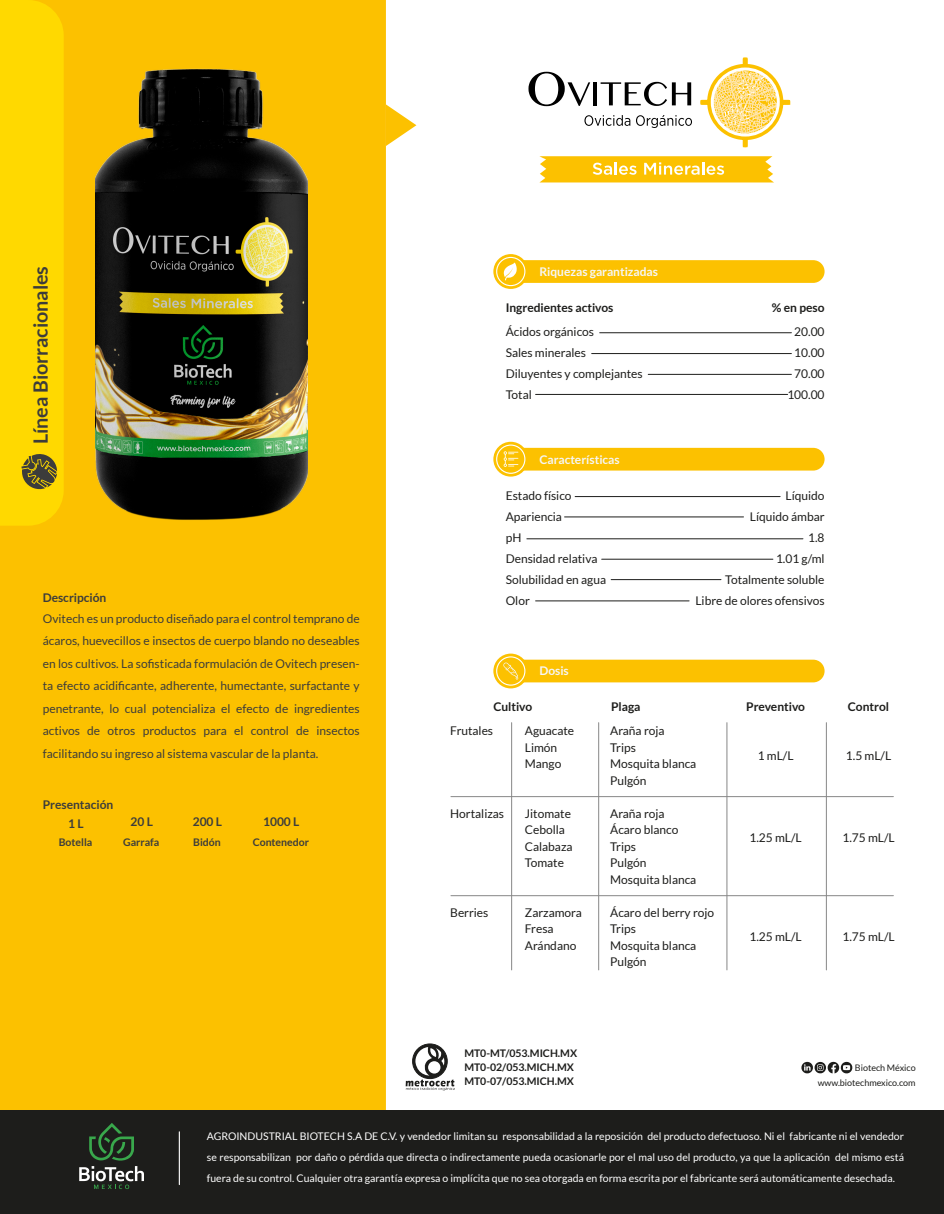
<style>
.page{position:relative;width:944px;height:1214px;background:#fff}
.page>*{position:absolute;margin:0;border:0;box-sizing:border-box;transform-origin:0 0}
.t1{font:700 19.8px "Lato";color:#3c3c3b}
.t2{font:12px/16.5px "Lato";color:#1d1d1b}
.t3{font:12px/22.5px "Lato";color:#3c3c3b;text-align:justify}
.t4{font:700 12px "Lato";color:#1d1d1b}
.t5{font:700 12px "Lato";color:#f6f6f6}
.t6{font:700 12px "Lato";color:#3c3c3b}
.t7{font:10.5px/21px "Lato";color:#fff;text-align:justify}
.t8{font:700 10.5px/14.1px "Lato";color:#1d1d1b}
.t9{font:700 10.5px "Lato";color:#3c3c3b}
.t10{font:9px/15.3px "Lato";color:#1d1d1b;text-align:right}
</style>
<div class="page">
<div style="left:0;top:0;width:386px;height:1110px;background:#fcc100"></div>
<div style="left:0;top:1110px;width:944px;height:104px;background:#1d1d1b"></div>
<svg style="left:493px;top:254px;width:35px;height:35px"></svg>
<div style="left:496px;top:257px;width:29px;height:29px;border:1px solid #fff;border-radius:50%"></div>
<svg style="left:493px;top:442px;width:35px;height:34px"></svg>
<div style="left:496px;top:444px;width:29px;height:30px;border:1px solid #fff;border-radius:50%"></div>
<svg style="left:493px;top:653px;width:35px;height:35px"></svg>
<div style="left:496px;top:656px;width:29px;height:29px;border:1px solid #fff;border-radius:50%"></div>
<svg style="left:79px;top:1166px;width:65px;height:23px"></svg>
<svg style="left:89px;top:1123px;width:45px;height:37px"></svg>
<hr style="left:179px;top:1131px;width:1px;height:53px;background:#fff">
<hr style="left:599px;top:332px;width:192px;height:1px;background:#1d1d1b">
<hr style="left:591px;top:353px;width:200px;height:1px;background:#1d1d1b">
<hr style="left:648px;top:374px;width:143px;height:1px;background:#1d1d1b">
<hr style="left:535px;top:394px;width:252px;height:1px;background:#1d1d1b">
<hr style="left:575px;top:496px;width:205px;height:1px;background:#1d1d1b">
<hr style="left:451px;top:796px;width:442px;height:1px;background:#878787">
<hr style="left:726px;top:722px;width:1px;height:248px;background:#878787">
<hr style="left:598px;top:722px;width:1px;height:248px;background:#878787">
<hr style="left:511px;top:722px;width:1px;height:248px;background:#878787">
<hr style="left:826px;top:722px;width:1px;height:248px;background:#878787">
<hr style="left:451px;top:895px;width:442px;height:1px;background:#878787">
<hr style="left:564px;top:516px;width:179px;height:1px;background:#1d1d1b">
<hr style="left:527px;top:538px;width:276px;height:1px;background:#1d1d1b">
<hr style="left:601px;top:559px;width:172px;height:1px;background:#1d1d1b">
<hr style="left:611px;top:579px;width:110px;height:1px;background:#1d1d1b">
<hr style="left:535px;top:600px;width:154px;height:1px;background:#1d1d1b">
<div style="left:412px;top:1044px;width:35px;height:34px;background:#1d1d1b;border-radius:50%"></div>
<div style="left:412px;top:1044px;width:35px;height:34px;border:1px solid #1d1d1b;border-radius:50%"></div>
<svg style="left:405px;top:1047px;width:49px;height:43px"></svg>
<svg style="left:801px;top:1061px;width:51px;height:12px"></svg>
<svg style="left:503px;top:260px;width:321px;height:23px;background:#fcc309"></svg>
<div style="left:503px;top:448px;width:321px;height:22px;background:#fcc100"></div>
<div style="left:503px;top:659px;width:321px;height:23px;background:#fcc100"></div>
<svg style="left:386px;top:104px;width:30px;height:42px"></svg>
<img style="left:95px;top:57px;width:212px;height:472px">
<svg style="left:528px;top:72px;width:62px;height:34px"></svg>
<hr style="left:593px;top:82px;width:4px;height:23px;background:#000">
<svg style="left:600px;top:82px;width:91px;height:24px"></svg>
<svg style="left:584px;top:115px;width:46px;height:11px"></svg>
<svg style="left:636px;top:115px;width:56px;height:13px"></svg>
<svg style="left:700px;top:57px;width:91px;height:91px"></svg>
<svg style="left:539px;top:156px;width:235px;height:26px;background:#fcc924"></svg>
<div style="left:0;top:0;width:64px;height:525px;background:#ffd900"></div>
<h1 class="t1" style="left:29px;top:444px;width:180px;rotate:-90deg">Línea Biorracionales</h1>
<p class="t6" style="left:43px;top:590px;width:65px">Descripción</p>
<p class="t3" style="left:43px;top:607px;width:318px">Ovitech es un producto diseñado para el control temprano de ácaros, huevecillos e insectos de cuerpo blando no deseables en los cultivos. La sofisticada formulación de Ovitech presen&shy;ta efecto acidificante, adherente, humectante, surfactante y penetrante, lo cual potencializa el efecto de ingredientes activos de otros productos para el control de insectos facilitando su ingreso al sistema vascular de la planta.</p>
<p class="t6" style="left:43px;top:798px;width:72px">Presentación</p>
<p class="t6" style="left:68px;top:817px;width:17px">1 L</p>
<p class="t6" style="left:130px;top:815px;width:24px">20 L</p>
<p class="t6" style="left:193px;top:815px;width:31px">200 L</p>
<p class="t6" style="left:263px;top:815px;width:38px">1000 L</p>
<p class="t9" style="left:59px;top:835px;width:35px">Botella</p>
<p class="t9" style="left:123px;top:835px;width:38px">Garrafa</p>
<p class="t9" style="left:193px;top:835px;width:29px">Bidón</p>
<p class="t9" style="left:253px;top:835px;width:58px">Contenedor</p>
<p class="t5" style="left:539px;top:265px;width:120px">Riquezas garantizadas</p>
<p class="t4" style="left:506px;top:300px;width:109px">Ingredientes activos</p>
<p class="t4" style="left:772px;top:300px;width:54px">% en peso</p>
<p class="t2" style="left:506px;top:321px;width:138px;line-height:21px">Ácidos orgánicos<br>Sales minerales<br>Diluyentes y complejantes<br>Total</p>
<p class="t2" style="left:787px;top:321px;width:39px;line-height:21px;text-align:center">20.00<br>10.00<br>70.00<br>100.00</p>
<p class="t5" style="left:539px;top:452px;width:82px">Características</p>
<p class="t2" style="left:506px;top:485px;width:102px;line-height:21px">Estado físico<br>Apariencia<br>pH<br>Densidad relativa<br>Solubilidad en agua<br>Olor</p>
<p class="t5" style="left:539px;top:664px;width:31px">Dosis</p>
<p class="t2" style="left:695px;top:485px;width:131px;line-height:21px;text-align:right">Líquido<br>Líquido ámbar<br>1.8<br>1.01 g/ml<br>Totalmente soluble<br>Libre de olores ofensivos</p>
<p class="t4" style="left:493px;top:699px;width:40px">Cultivo</p>
<p class="t4" style="left:746px;top:699px;width:60px">Preventivo</p>
<p class="t4" style="left:847px;top:699px;width:43px">Control</p>
<p class="t4" style="left:611px;top:699px;width:31px">Plaga</p>
<p class="t2" style="left:450px;top:722px;width:44px">Frutales</p>
<p class="t2" style="left:450px;top:805px;width:55px">Hortalizas</p>
<p class="t2" style="left:450px;top:904px;width:40px">Berries</p>
<p class="t2" style="left:525px;top:722px;width:51px">Aguacate<br>Limón<br>Mango</p>
<p class="t2" style="left:525px;top:805px;width:49px">Jitomate<br>Cebolla<br>Calabaza<br>Tomate</p>
<p class="t2" style="left:525px;top:904px;width:59px">Zarzamora<br>Fresa<br>Arándano</p>
<p class="t2" style="left:610px;top:722px;width:88px">Araña roja<br>Trips<br>Mosquita blanca<br>Pulgón</p>
<p class="t2" style="left:610px;top:805px;width:88px">Araña roja<br>Ácaro blanco<br>Trips<br>Pulgón<br>Mosquita blanca</p>
<p class="t2" style="left:610px;top:904px;width:105px">Ácaro del berry rojo<br>Trips<br>Mosquita blanca<br>Pulgón</p>
<p class="t8" style="left:464px;top:1046px;width:114px">MT0-MT/053.MICH.MX<br>MT0-02/053.MICH.MX<br>MT0-07/053.MICH.MX</p>
<p class="t2" style="left:757px;top:747px;width:37px">1 mL/L</p>
<p class="t2" style="left:845px;top:747px;width:47px">1.5 mL/L</p>
<p class="t2" style="left:749px;top:829px;width:54px">1.25 mL/L</p>
<p class="t2" style="left:842px;top:829px;width:54px">1.75 mL/L</p>
<p class="t2" style="left:749px;top:928px;width:54px">1.25 mL/L</p>
<p class="t2" style="left:842px;top:928px;width:54px">1.75 mL/L</p>
<p class="t10" style="left:817px;top:1060px;width:99px">Biotech México www.biotechmexico.com</p>
<p class="t7" style="left:207px;top:1125px;width:698px">AGROINDUSTRIAL BIOTECH S.A DE C.V. y vendedor limitan su responsabilidad a la reposición del producto defectuoso. Ni el fabricante ni el vendedor se responsabilizan por daño o pérdida que directa o indirectamente pueda ocasionarle por el mal uso del producto, ya que la aplicación del mismo está fuera de su control. Cualquier otra garantía expresa o implícita que no sea otorgada en forma escrita por el fabricante será automáticamente desechada.</p>
</div>
